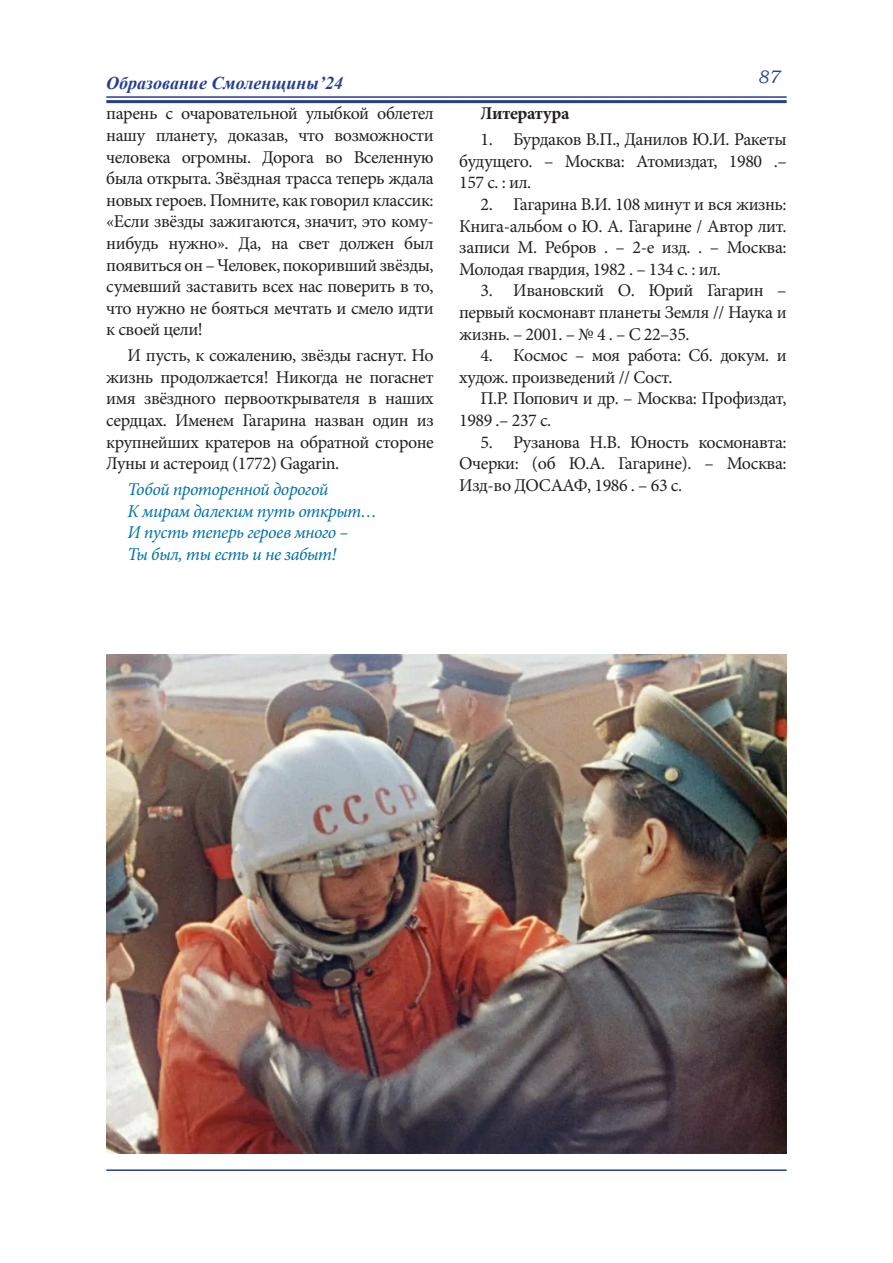
<style>
.page{position:relative;width:893px;height:1263px;background:#fff}
.page>*{position:absolute;margin:0;border:0;box-sizing:border-box;transform-origin:0 0}
.t1{font:18px/21.6px "Minion Pro";letter-spacing:-.025em;color:#231f20;text-align:justify}
.t2{font:italic 18px "Minion Pro";letter-spacing:-.025em;color:#0070ac}
.t3{font:italic 700 18px "Times New Roman";color:#253f8e}
.t4{font:700 18px "Minion Pro";letter-spacing:-.015em;color:#231f20}
.t5{font:italic 18px "Bookman Old Style";color:#253f8e}
</style>
<div class="page">
<hr style="left:106px;top:96px;width:681px;height:2px;background:#253f8e">
<hr style="left:106px;top:100px;width:681px;height:3px;background:#253f8e">
<hr style="left:106px;top:1169px;width:681px;height:2px;background:#253f8e">
<img style="left:106px;top:654px;width:681px;height:500px">
<p class="t3" style="left:106px;top:70px;width:238px">Образование Смоленщины’24</p>
<p class="t5" style="left:757px;top:65px;width:24px">87</p>
<p class="t1" style="left:106px;top:103px;width:329px">парень с очаровательной улыбкой облетел нашу планету, доказав, что возможности человека огромны. Дорога во Вселенную была открыта. Звёздная трасса теперь ждала новых героев. Помните, как говорил классик: «Если звёзды зажигаются, значит, это кому&shy;нибудь нужно». Да, на свет должен был появиться он – Человек, покоривший звёзды, сумевший заставить всех нас поверить в то, что нужно не бояться мечтать и смело идти к своей цели!</p>
<p class="t1" style="left:106px;top:345px;width:329px;text-indent:21px">И пусть, к сожалению, звёзды гаснут. Но жизнь продолжается! Никогда не погаснет имя звёздного первооткрывателя в наших сердцах. Именем Гагарина назван один из крупнейших кратеров на обратной стороне Луны и астероид (1772) Gagarin.</p>
<p class="t2" style="left:128px;top:477px;width:202px">Тобой проторенной дорогой</p>
<p class="t2" style="left:128px;top:499px;width:251px">К мирам далеким путь открыт…</p>
<p class="t2" style="left:128px;top:520px;width:222px">И пусть теперь героев много –</p>
<p class="t2" style="left:128px;top:542px;width:210px">Ты был, ты есть и не забыт!</p>
<p class="t4" style="left:480px;top:101px;width:91px">Литература</p>
<p class="t1" style="left:459px;top:129px;width:329px;text-indent:21px">1. Бурдаков В.П., Данилов Ю.И. Ракеты будущего. – Москва: Атомиздат, 1980 .– 157 с. : ил.</p>
<p class="t1" style="left:459px;top:194px;width:329px;text-indent:21px">2. Гагарина В.И. 108 минут и вся жизнь:<br>Книга-альбом о Ю. А. Гагарине / Автор лит. записи М. Ребров . – 2-е изд. . – Москва:<br>Молодая гвардия, 1982 . – 134 с. : ил.</p>
<p class="t1" style="left:459px;top:280px;width:329px;text-indent:21px">3. Ивановский О. Юрий Гагарин – первый космонавт планеты Земля // Наука и жизнь. – 2001. – № 4 . – С 22–35.</p>
<p class="t1" style="left:459px;top:345px;width:329px;text-indent:21px">4. Космос – моя работа: Сб. докум. и худож. произведений // Сост.</p>
<p class="t1" style="left:459px;top:388px;width:329px;text-indent:21px">П.Р. Попович и др. – Москва: Профиздат,<br>1989 .– 237 с.</p>
<p class="t1" style="left:459px;top:431px;width:329px;text-indent:21px">5. Рузанова Н.В. Юность космонавта:<br>Очерки: (об Ю.А. Гагарине). – Москва:<br>Изд-во ДОСААФ, 1986 . – 63 с.</p>
</div>
